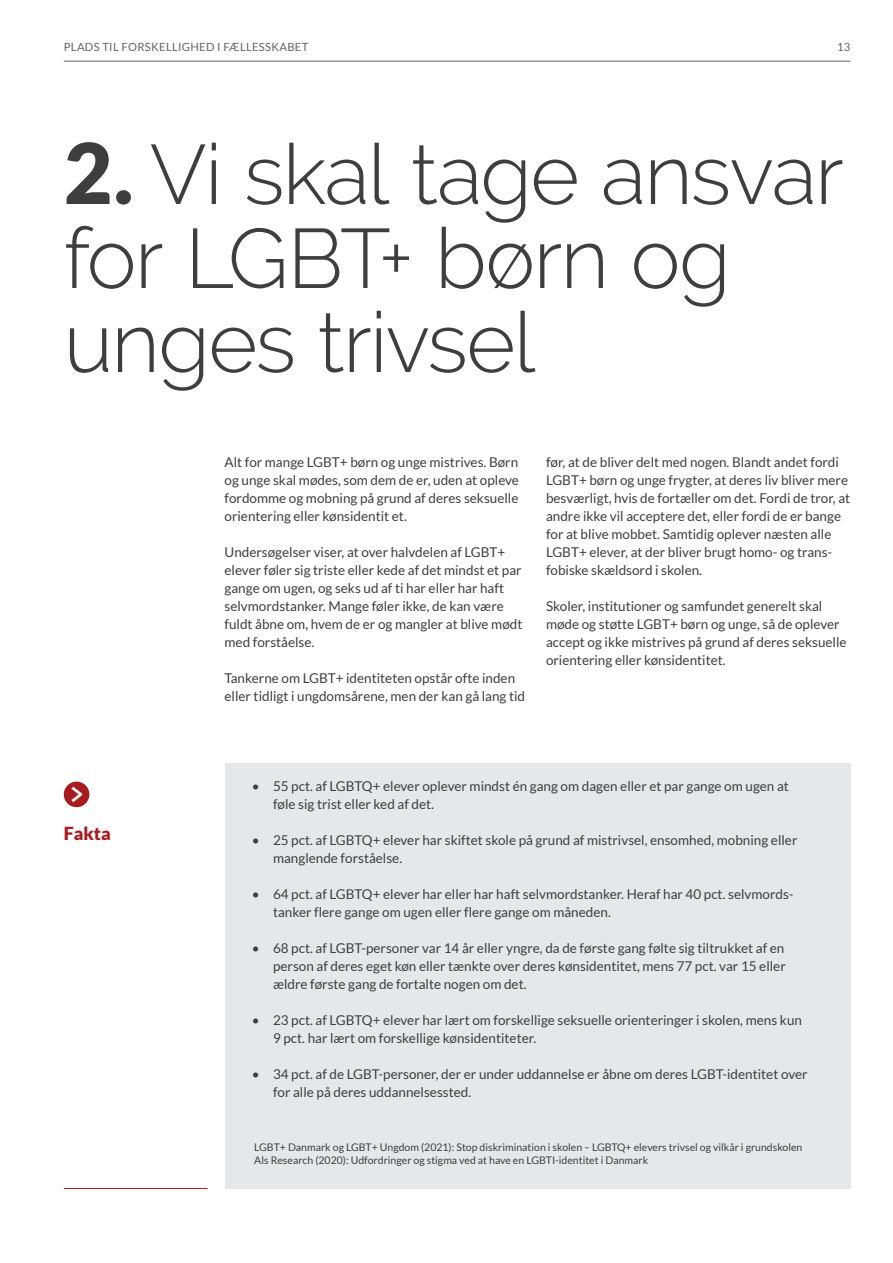
<style>
.page{position:relative;width:893px;height:1263px;background:#fff}
.page>*{position:absolute;margin:0;border:0;box-sizing:border-box;transform-origin:0 0}
.t1{font:300 84px/84px "Raleway";letter-spacing:-.02em;color:#3e3e3f}
.t2{font:900 18px "Lato";color:#a91a1e}
.t3{font:13.5px/18px "Lato";color:#3e3e3f}
.t4{font:11.25px "Lato";letter-spacing:.025em;color:#636366}
.t5{font:10.5px/12.6px "Lato";color:#3e3e3f}
.s1{font-family:"Lato";font-weight:900}
</style>
<div class="page">
<hr style="left:64px;top:1188px;width:143px;height:1px;background:#a91a1e">
<div style="left:64px;top:782px;width:25px;height:25px;background:#a91a1e;border-radius:50%"></div>
<svg style="left:71px;top:786px;width:11px;height:16px"></svg>
<div style="left:225px;top:763px;width:625px;height:425px;background:#e6e7e9"></div>
<hr style="left:64px;top:61px;width:786px;height:1px;background:#636366">
<p class="t4" style="left:64px;top:41px;width:246px">PLADS TIL FORSKELLIGHED I FÆLLESSKABET</p>
<p class="t4" style="left:837px;top:41px;width:15px">13</p>
<h1 class="t1" style="left:64px;top:132px;width:781px"><span class="s1">2.</span> Vi skal tage ansvar for LGBT+ børn og unges trivsel</h1>
<p class="t2" style="left:64px;top:823px;width:48px">Fakta</p>
<p class="t3" style="left:225px;top:453px;width:296px;text-align:justify">Alt for mange LGBT+ børn og unge mistrives. Børn og unge skal mødes, som dem de er, uden at opleve fordomme og mobning på grund af deres seksuelle orientering eller kønsidentit et.</p>
<p class="t3" style="left:225px;top:543px;width:299px">Undersøgelser viser, at over halvdelen af LGBT+ elever føler sig triste eller kede af det mindst et par gange om ugen, og seks ud af ti har eller har haft selvmordstanker. Mange føler ikke, de kan være fuldt åbne om, hvem de er og mangler at blive mødt med forståelse.</p>
<p class="t3" style="left:225px;top:669px;width:302px">Tankerne om LGBT+ identiteten opstår ofte inden eller tidligt i ungdomsårene, men der kan gå lang tid</p>
<p class="t3" style="left:546px;top:453px;width:306px">før, at de bliver delt med nogen. Blandt andet fordi LGBT+ børn og unge frygter, at deres liv bliver mere besværligt, hvis de fortæller om det. Fordi de tror, at andre ikke vil acceptere det, eller fordi de er bange for at blive mobbet. Samtidig oplever næsten alle LGBT+ elever, at der bliver brugt homo- og trans&shy;fobiske skældsord i skolen.</p>
<p class="t3" style="left:546px;top:597px;width:302px">Skoler, institutioner og samfundet generelt skal møde og støtte LGBT+ børn og unge, så de oplever accept og ikke mistrives på grund af deres seksuelle orientering eller kønsidentitet.</p>
<p class="t3" style="left:273px;top:777px;width:517px;text-indent:-21px">• 55 pct. af LGBTQ+ elever oplever mindst én gang om dagen eller et par gange om ugen at føle sig trist eller ked af det.</p>
<p class="t3" style="left:273px;top:831px;width:526px;text-indent:-21px">• 25 pct. af LGBTQ+ elever har skiftet skole på grund af mistrivsel, ensomhed, mobning eller manglende forståelse.</p>
<p class="t3" style="left:273px;top:885px;width:521px;text-indent:-21px">• 64 pct. af LGBTQ+ elever har eller har haft selvmordstanker. Heraf har 40 pct. selvmords&shy;tanker flere gange om ugen eller flere gange om måneden.</p>
<p class="t3" style="left:273px;top:939px;width:514px;text-align:justify;text-indent:-21px">• 68 pct. af LGBT-personer var 14 år eller yngre, da de første gang følte sig tiltrukket af en person af deres eget køn eller tænkte over deres kønsidentitet, mens 77 pct. var 15 eller ældre første gang de fortalte nogen om det.</p>
<p class="t3" style="left:273px;top:1011px;width:530px;text-indent:-21px">• 23 pct. af LGBTQ+ elever har lært om forskellige seksuelle orienteringer i skolen, mens kun<br>9 pct. har lært om forskellige kønsidentiteter.</p>
<p class="t3" style="left:273px;top:1065px;width:536px;text-indent:-21px">• 34 pct. af de LGBT-personer, der er under uddannelse er åbne om deres LGBT-identitet over for alle på deres uddannelsessted.</p>
<p class="t5" style="left:254px;top:1141px;width:550px">LGBT+ Danmark og LGBT+ Ungdom (2021): Stop diskrimination i skolen – LGBTQ+ elevers trivsel og vilkår i grundskolen<br>Als Research (2020): Udfordringer og stigma ved at have en LGBTI-identitet i Danmark</p>
</div>
